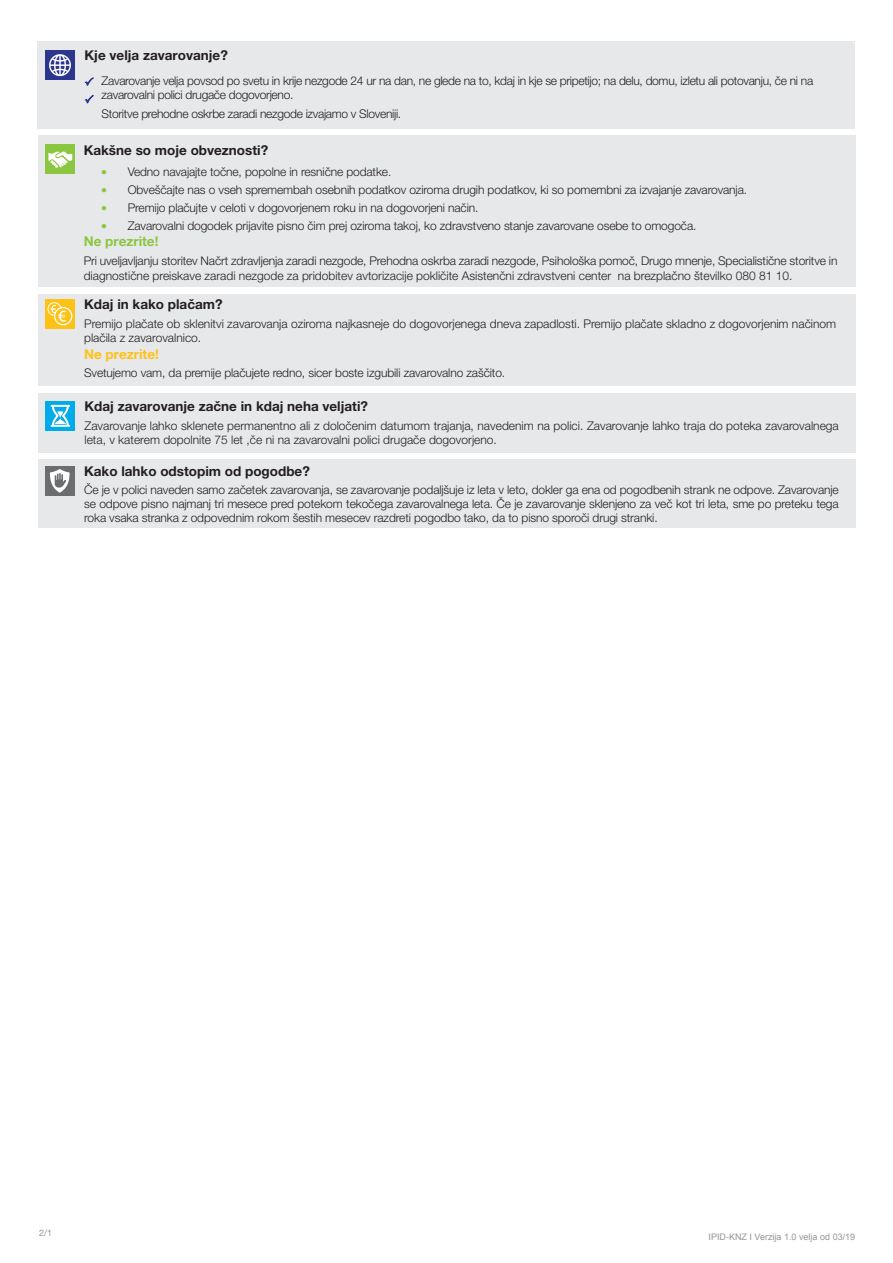
<style>
.page{position:relative;width:893px;height:1263px;background:#fff}
.page>*{position:absolute;margin:0;border:0;box-sizing:border-box;transform-origin:0 0}
._1_Clen{font:700 13.5px "Helvetica Neue LT Pro";color:#231f20}
._1_Clen-2{font:700 13.5px "Helvetica Neue LT Pro";color:#8bc640}
._1_Clen-3{font:700 13.5px "Helvetica Neue LT Pro";color:#fec216}
.Paragraph_Style_4{font:300 12px/14.4px "Helvetica Neue LT Pro";color:#231f20}
.Paragraph_Style_3{font:300 12px/13.8px "Helvetica Neue LT Pro";letter-spacing:-.01em;color:#231f20;text-align:justify}
.Paragraph_Style_1{font:300 12px/14.4px "Helvetica Neue LT Pro";letter-spacing:-.025em;color:#231f20}
.Paragraph_Style_2{font:9px "Arial";color:#939598}
.Paragraph_Style_2-2{font:9px "Helvetica Neue LT Com";color:#939598}
.s1{font-family:"Verdana";font-weight:400;color:#8bc640}
</style>
<div class="page">
<div style="left:38px;top:41px;width:817px;height:87px;background:#e7e8ea"></div>
<div style="left:45px;top:51px;width:30px;height:29px;background:#2c368e"></div>
<svg style="left:49px;top:54px;width:22px;height:22px"></svg>
<svg style="left:84px;top:77px;width:10px;height:9px"></svg>
<div style="left:38px;top:136px;width:817px;height:151px;background:#e7e8ea"></div>
<div style="left:46px;top:144px;width:29px;height:29px;background:#8bc640"></div>
<svg style="left:48px;top:151px;width:24px;height:17px"></svg>
<div style="left:38px;top:294px;width:817px;height:92px;background:#e7e8ea"></div>
<div style="left:38px;top:393px;width:817px;height:59px;background:#e7e8ea"></div>
<div style="left:38px;top:460px;width:817px;height:68px;background:#e7e8ea"></div>
<div style="left:45px;top:300px;width:29px;height:29px;background:#fec216"></div>
<div style="left:48px;top:302px;width:13px;height:14px;border:1px solid #fff;border-radius:50%"></div>
<svg style="left:55px;top:308px;width:17px;height:17px"></svg>
<div style="left:54px;top:307px;width:18px;height:18px;border:1px solid #fff;border-radius:50%"></div>
<svg style="left:51px;top:305px;width:15px;height:17px"></svg>
<div style="left:46px;top:401px;width:29px;height:29px;background:#00abe9"></div>
<svg style="left:51px;top:405px;width:19px;height:22px"></svg>
<div style="left:45px;top:466px;width:29px;height:29px;background:#6b6d6f"></div>
<svg style="left:50px;top:469px;width:20px;height:24px"></svg>
<svg style="left:84px;top:94px;width:10px;height:10px"></svg>
<p class="_1_Clen" style="left:85px;top:47px;width:145px">Kje velja zavarovanje?</p>
<p class="Paragraph_Style_1" style="left:102px;top:73px;width:713px">Zavarovanje velja povsod po svetu in krije nezgode 24 ur na dan, ne glede na to, kdaj in kje se pripetijo; na delu, domu, izletu ali potovanju, če ni na zavarovalni polici drugače dogovorjeno.</p>
<p class="Paragraph_Style_1" style="left:102px;top:106px;width:301px">Storitve prehodne oskrbe zaradi nezgode izvajamo v Sloveniji.</p>
<p class="_1_Clen" style="left:84px;top:142px;width:186px">Kakšne so moje obveznosti?</p>
<p class="Paragraph_Style_3" style="left:101px;top:165px;width:292px"><span class="s1">•</span> Vedno navajajte točne, popolne in resnične podatke.</p>
<p class="Paragraph_Style_3" style="left:101px;top:183px;width:648px"><span class="s1">•</span> Obveščajte nas o vseh spremembah osebnih podatkov oziroma drugih podatkov, ki so pomembni za izvajanje zavarovanja.</p>
<p class="Paragraph_Style_3" style="left:101px;top:201px;width:379px"><span class="s1">•</span> Premijo plačujte v celoti v dogovorjenem roku in na dogovorjeni način.</p>
<p class="Paragraph_Style_3" style="left:101px;top:219px;width:597px"><span class="s1">•</span> Zavarovalni dogodek prijavite pisno čim prej oziroma takoj, ko zdravstveno stanje zavarovane osebe to omogoča.</p>
<p class="_1_Clen-2" style="left:84px;top:233px;width:76px">Ne prezrite!</p>
<p class="Paragraph_Style_4" style="left:84px;top:253px;width:755px">Pri uveljavljanju storitev Načrt zdravljenja zaradi nezgode, Prehodna oskrba zaradi nezgode, Psihološka pomoč, Drugo mnenje, Specialistične storitve in diagnostične preiskave zaradi nezgode za pridobitev avtorizacije pokličite Asistenčni zdravstveni center na brezplačno številko 080 81 10.</p>
<p class="_1_Clen" style="left:84px;top:296px;width:140px">Kdaj in kako plačam?</p>
<p class="Paragraph_Style_4" style="left:84px;top:316px;width:754px">Premijo plačate ob sklenitvi zavarovanja oziroma najkasneje do dogovorjenega dneva zapadlosti. Premijo plačate skladno z dogovorjenim načinom plačila z zavarovalnico.</p>
<p class="_1_Clen-3" style="left:84px;top:345px;width:76px">Ne prezrite!</p>
<p class="Paragraph_Style_4" style="left:84px;top:365px;width:423px">Svetujemo vam, da premije plačujete redno, sicer boste izgubili zavarovalno zaščito.</p>
<p class="_1_Clen" style="left:84px;top:398px;width:285px">Kdaj zavarovanje začne in kdaj neha veljati?</p>
<p class="Paragraph_Style_4" style="left:84px;top:418px;width:756px">Zavarovanje lahko sklenete permanentno ali z določenim datumom trajanja, navedenim na polici. Zavarovanje lahko traja do poteka zavarovalnega leta, v katerem dopolnite 75 let ,če ni na zavarovalni polici drugače dogovorjeno.</p>
<p class="_1_Clen" style="left:84px;top:463px;width:227px">Kako lahko odstopim od pogodbe?</p>
<p class="Paragraph_Style_3" style="left:84px;top:483px;width:756px">Če je v polici naveden samo začetek zavarovanja, se zavarovanje podaljšuje iz leta v leto, dokler ga ena od pogodbenih strank ne odpove. Zavarovanje se odpove pisno najmanj tri mesece pred potekom tekočega zavarovalnega leta. Če je zavarovanje sklenjeno za več kot tri leta, sme po preteku tega roka vsaka stranka z odpovednim rokom šestih mesecev razdreti pogodbo tako, da to pisno sporoči drugi stranki.</p>
<p class="Paragraph_Style_2-2" style="left:39px;top:1228px;width:15px">2/1</p>
<p class="Paragraph_Style_2" style="left:709px;top:1231px;width:148px">IPID-KNZ I Verzija 1.0 velja od 03/19</p>
</div>
